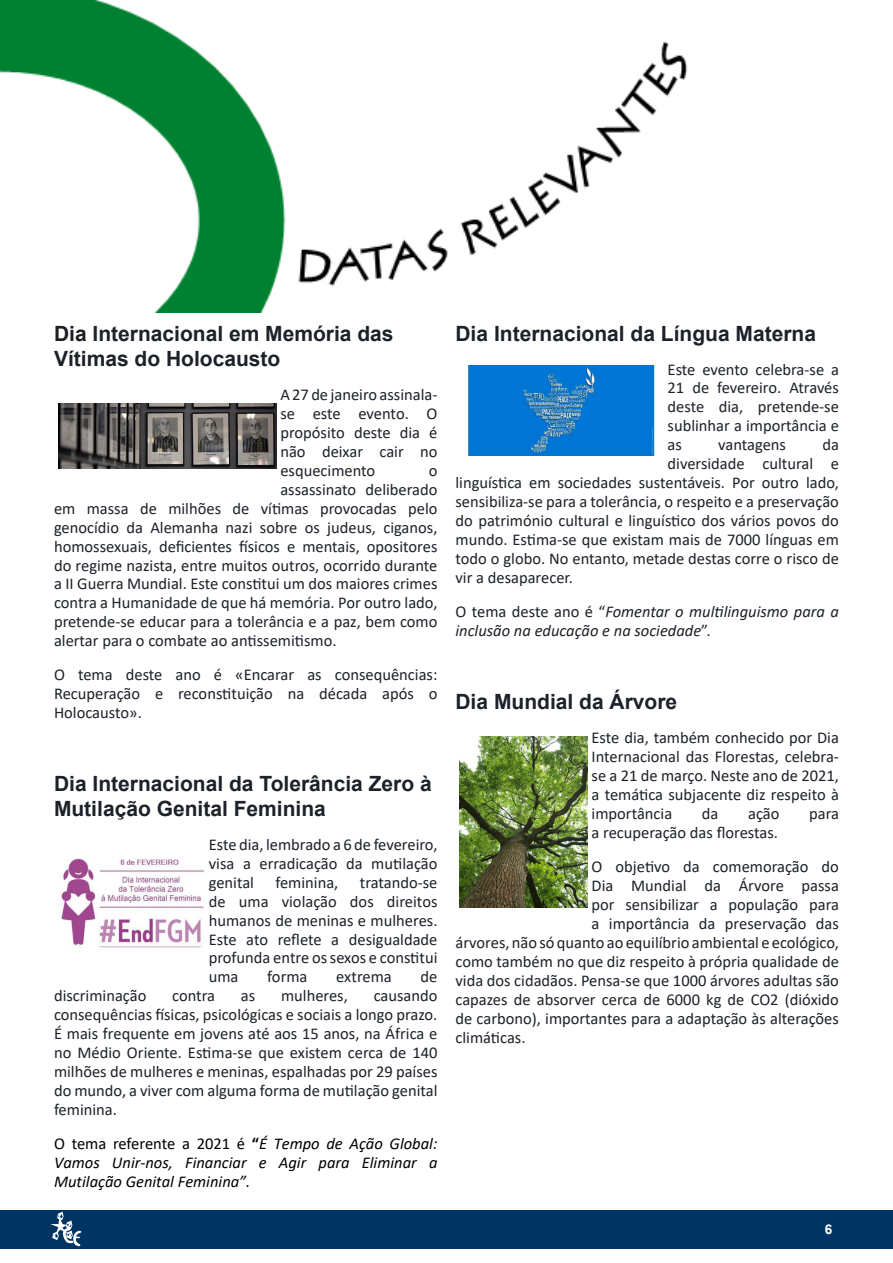
<style>
.page{position:relative;width:893px;height:1263px;background:#fff}
.page>*{position:absolute;margin:0;border:0;box-sizing:border-box;transform-origin:0 0}
.t1{font:700 21px/25.2px "Arial";color:#1d2129}
.t2{font:16.5px/18.9px "Calibri";color:#1d2129;text-align:justify}
.t3{font:italic 16.5px/19px "Calibri";color:#000;text-align:justify}
.t4{font:italic 16.5px/18.9px "Calibri";color:#1d2129}
.t5{font:700 13.5px "Arial";color:#fff}
.s1{color:#1c1e21}
.s2{font-style:normal}
.s3{font-weight:700;font-style:normal}
</style>
<div class="page">
<div style="left:0;top:1211px;width:893px;height:38px;background:#003463"></div>
<svg style="left:48px;top:1210px;width:34px;height:37px"></svg>
<img style="left:0;top:0;width:688px;height:312px">
<img style="left:58px;top:403px;width:218px;height:65px">
<img style="left:59px;top:858px;width:145px;height:90px">
<img style="left:468px;top:365px;width:187px;height:90px">
<img style="left:460px;top:737px;width:127px;height:170px">
<p class="t1" style="left:54px;top:321px;width:341px"><span class="s1">Dia</span> Internacional em Memória das<br>Vítimas do Holocausto</p>
<p class="t2" style="left:280px;top:384px;width:159px">A 27 de janeiro assinala&shy;se este evento. O propósito deste dia é não deixar cair no esquecimento</p>
<p class="t2" style="left:429px;top:460px;width:10px">o</p>
<p class="t2" style="left:280px;top:479px;width:159px">assassinato deliberado</p>
<p class="t2" style="left:54px;top:498px;width:385px">em massa de milhões de vítimas provocadas pelo</p>
<p class="t2" style="left:54px;top:517px;width:385px">genocídio da Alemanha nazi sobre os judeus, ciganos,</p>
<p class="t2" style="left:54px;top:536px;width:385px">homossexuais, deficientes físicos e mentais, opositores</p>
<p class="t2" style="left:54px;top:555px;width:385px">do regime nazista, entre muitos outros, ocorrido durante</p>
<p class="t2" style="left:54px;top:574px;width:385px">a II Guerra Mundial. Este constitui um dos maiores crimes</p>
<p class="t2" style="left:54px;top:593px;width:385px">contra a Humanidade de que há memória. Por outro lado,</p>
<p class="t2" style="left:54px;top:612px;width:385px">pretende-se educar para a tolerância e a paz, bem como</p>
<p class="t2" style="left:54px;top:631px;width:284px">alertar para o combate ao antissemitismo.</p>
<p class="t2" style="left:54px;top:665px;width:385px">O tema deste ano é «Encarar as consequências:<br>Recuperação e reconstituição na década após o Holocausto».</p>
<p class="t1" style="left:54px;top:772px;width:379px;line-height:24.2px">Dia Internacional da Tolerância Zero à<br>Mutilação Genital Feminina</p>
<p class="t2" style="left:209px;top:834px;width:230px">Este dia, lembrado a 6 de fevereiro, visa a erradicação da mutilação genital</p>
<p class="t2" style="left:275px;top:872px;width:64px">feminina,</p>
<p class="t2" style="left:209px;top:872px;width:230px;text-indent:151px">tratando-se de uma violação dos direitos humanos de meninas e mulheres.<br>Este ato reflete a desigualdade profunda entre os sexos e constitui uma</p>
<p class="t2" style="left:267px;top:967px;width:42px">forma</p>
<p class="t2" style="left:336px;top:967px;width:57px">extrema</p>
<p class="t2" style="left:421px;top:967px;width:18px">de</p>
<p class="t2" style="left:54px;top:986px;width:94px">discriminação</p>
<p class="t2" style="left:172px;top:986px;width:44px">contra</p>
<p class="t2" style="left:241px;top:986px;width:16px">as</p>
<p class="t2" style="left:281px;top:986px;width:68px">mulheres,</p>
<p class="t2" style="left:54px;top:986px;width:385px;text-indent:320px">causando consequências físicas, psicológicas e sociais a longo prazo.<br>É mais frequente em jovens até aos 15 anos, na África e no Médio Oriente. Estima-se que existem cerca de 140 milhões de mulheres e meninas, espalhadas por 29 países do mundo, a viver com alguma forma de mutilação genital feminina.</p>
<p class="t3" style="left:54px;top:1133px;width:385px"><span class="s2">O tema referente a 2021 é</span> <span class="s3">“</span>É Tempo de Ação Global:<br>Vamos Unir-nos, Financiar e Agir para Eliminar a Mutilação Genital Feminina”.</p>
<p class="t1" style="left:455px;top:321px;width:362px">Dia Internacional da Língua Materna</p>
<p class="t2" style="left:668px;top:359px;width:173px">Este evento celebra-se a 21 de fevereiro. Através deste dia, pretende-se sublinhar a importância e as</p>
<p class="t2" style="left:718px;top:435px;width:69px">vantagens</p>
<p class="t2" style="left:822px;top:435px;width:18px">da</p>
<p class="t2" style="left:668px;top:454px;width:173px">diversidade cultural e</p>
<p class="t2" style="left:455px;top:473px;width:385px">linguística em sociedades sustentáveis. Por outro lado,</p>
<p class="t2" style="left:455px;top:492px;width:385px">sensibiliza-se para a tolerância, o respeito e a preservação</p>
<p class="t2" style="left:455px;top:511px;width:385px">do património cultural e linguístico dos vários povos do</p>
<p class="t2" style="left:455px;top:530px;width:385px">mundo. Estima-se que existam mais de 7000 línguas em</p>
<p class="t2" style="left:455px;top:549px;width:385px">todo o globo. No entanto, metade destas corre o risco de</p>
<p class="t2" style="left:455px;top:568px;width:119px">vir a desaparecer.</p>
<p class="t4" style="left:455px;top:602px;width:385px"><span class="s2">O tema deste ano é “</span>Fomentar o multilinguismo para a inclusão na educação e na sociedade<span class="s2">”.</span></p>
<p class="t1" style="left:455px;top:690px;width:223px">Dia Mundial da Árvore</p>
<p class="t2" style="left:592px;top:728px;width:249px">Este dia, também conhecido por Dia Internacional das Florestas, celebra&shy;se a 21 de março. Neste ano de 2021, a temática subjacente diz respeito à importância</p>
<p class="t2" style="left:702px;top:804px;width:18px">da</p>
<p class="t2" style="left:748px;top:804px;width:33px">ação</p>
<p class="t2" style="left:809px;top:804px;width:31px">para</p>
<p class="t2" style="left:592px;top:815px;width:249px;line-height:33.9px">a recuperação das florestas.<br>O objetivo da comemoração do</p>
<p class="t2" style="left:592px;top:876px;width:249px">Dia Mundial da Árvore passa</p>
<p class="t2" style="left:592px;top:895px;width:249px">por sensibilizar a população para</p>
<p class="t2" style="left:592px;top:914px;width:249px">a importância da preservação das</p>
<p class="t2" style="left:455px;top:933px;width:385px">árvores, não só quanto ao equilíbrio ambiental e ecológico,</p>
<p class="t2" style="left:455px;top:952px;width:385px">como também no que diz respeito à própria qualidade de</p>
<p class="t2" style="left:455px;top:971px;width:385px">vida dos cidadãos. Pensa-se que 1000 árvores adultas são</p>
<p class="t2" style="left:455px;top:990px;width:385px">capazes de absorver cerca de 6000 kg de CO2 (dióxido</p>
<p class="t2" style="left:455px;top:1009px;width:385px">de carbono), importantes para a adaptação às alterações</p>
<p class="t2" style="left:455px;top:1028px;width:72px">climáticas.</p>
<p class="t5" style="left:825px;top:1219px;width:9px">6</p>
</div>
